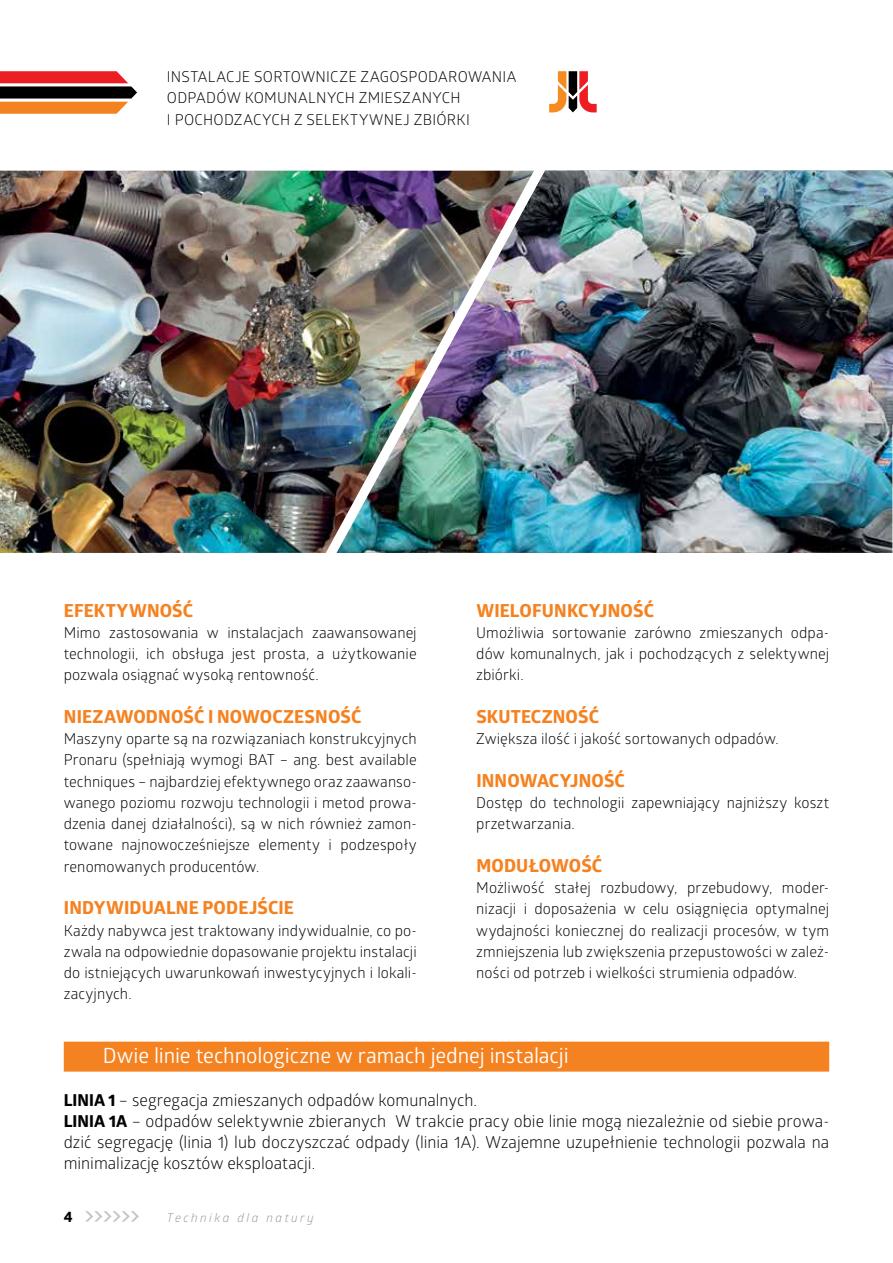
<style>
.page{position:relative;width:893px;height:1263px;background:#fff}
.page>*{position:absolute;margin:0;border:0;box-sizing:border-box;transform-origin:0 0}
.t1{font:21px "Glober";letter-spacing:-.005em;color:#fff}
.t2{font:700 18px "Globerx";letter-spacing:.01em;color:#f58220}
.t3{font:16.5px/21.3px "Glober";color:#000;text-align:justify}
.t4{font:700 16.5px "Globerx";color:#000}
.t5{font:15px/21.3px "Glober";letter-spacing:.01em;color:#000;text-align:justify}
.t6{font:700 15px "Globerx";color:#000}
.t7{font:italic 12px "Glober";letter-spacing:.21em;color:#939598}
.s1{font-family:"Globerx";font-weight:700}
</style>
<div class="page">
<img style="left:0;top:171px;width:309px;height:382px">
<img style="left:560px;top:171px;width:333px;height:382px">
<img style="left:309px;top:170px;width:251px;height:383px">
<svg style="left:549px;top:71px;width:48px;height:41px"></svg>
<div style="left:64px;top:1041px;width:765px;height:30px;background:#f58220"></div>
<svg style="left:892px;top:425px;width:1px;height:128px"></svg>
<svg style="left:85px;top:1211px;width:54px;height:11px"></svg>
<svg style="left:0;top:71px;width:137px;height:43px"></svg>
<p class="t5" style="left:167px;top:65px;width:351px;text-align:left">INSTALACJE SORTOWNICZE ZAGOSPODAROWANIA<br>ODPADÓW KOMUNALNYCH ZMIESZANYCH<br>I POCHODZACYCH Z SELEKTYWNEJ ZBIÓRKI</p>
<p class="t2" style="left:64px;top:597px;width:32px">EFEKTY</p>
<p class="t2" style="left:129px;top:597px;width:66px">WNOŚĆ</p>
<p class="t5" style="left:64px;top:621px;width:354px">Mimo zastosowania w instalacjach zaawansowanej technologii, ich obsługa jest prosta, a użytkowanie pozwala osiągnać wysoką rentowność.</p>
<p class="t2" style="left:64px;top:703px;width:12px">NIEZA</p>
<p class="t2" style="left:116px;top:703px;width:31px">WODNO</p>
<p class="t2" style="left:183px;top:703px;width:89px">ŚĆ I NOWOCZESNO</p>
<p class="t2" style="left:340px;top:703px;width:22px">ŚĆ</p>
<p class="t5" style="left:64px;top:727px;width:354px">Maszyny oparte są na rozwiązaniach konstrukcyjnych Pronaru (spełniają wymogi BAT – ang. best available techniques – najbardziej efektywnego oraz zaawanso&shy;wanego poziomu rozwoju technologii i metod prowa&shy;dzenia danej działalności), są w nich również zamon&shy;towane najnowocześniejsze elementy i podzespoły renomowanych producentów.</p>
<p class="t2" style="left:64px;top:895px;width:12px">INDY</p>
<p class="t2" style="left:106px;top:895px;width:30px">WIDUALNE</p>
<p class="t2" style="left:202px;top:895px;width:23px">PODEJ</p>
<p class="t2" style="left:257px;top:895px;width:20px">ŚCIE</p>
<p class="t5" style="left:64px;top:919px;width:354px">Każdy nabywca jest traktowany indywidualnie, co po&shy;zwala na odpowiednie dopasowanie projektu instalacji do istniejących uwarunkowań inwestycyjnych i lokali&shy;zacyjnych.</p>
<p class="t2" style="left:476px;top:597px;width:28px">WIELO</p>
<p class="t2" style="left:532px;top:597px;width:22px">FUNKCYJNO</p>
<p class="t2" style="left:633px;top:597px;width:22px">ŚĆ</p>
<p class="t5" style="left:476px;top:621px;width:354px">Umożliwia sortowanie zarówno zmieszanych odpa&shy;dów komunalnych, jak i pochodzących z selektywnej zbiórki.</p>
<p class="t2" style="left:476px;top:703px;width:13px">SKUTECZNO</p>
<p class="t2" style="left:578px;top:703px;width:22px">ŚĆ</p>
<p class="t5" style="left:476px;top:727px;width:304px">Zwiększa ilość i jakość sortowanych odpadów.</p>
<p class="t2" style="left:476px;top:767px;width:12px">INNO</p>
<p class="t2" style="left:520px;top:767px;width:30px">WACYJNO</p>
<p class="t2" style="left:604px;top:767px;width:22px">ŚĆ</p>
<p class="t5" style="left:476px;top:791px;width:354px">Dostęp do technologii zapewniający najniższy koszt przetwarzania.</p>
<p class="t2" style="left:476px;top:852px;width:14px">MODU</p>
<p class="t2" style="left:529px;top:852px;width:75px">ŁOWOŚĆ</p>
<p class="t5" style="left:476px;top:876px;width:354px">Możliwość stałej rozbudowy, przebudowy, moder&shy;nizacji i doposażenia w celu osiągnięcia optymalnej wydajności koniecznej do realizacji procesów, w tym zmniejszenia lub zwiększenia przepustowości w zależ&shy;ności od potrzeb i wielkości strumienia odpadów.</p>
<h1 class="t1" style="left:103px;top:1041px;width:467px">Dwie linie technologiczne w ramach jednej instalacji</h1>
<p class="t4" style="left:64px;top:1088px;width:10px">LINIA</p>
<p class="t3" style="left:109px;top:1088px;width:370px"><span class="s1">1</span> – segregacja zmieszanych odpadów komunalnych.</p>
<p class="t4" style="left:64px;top:1109px;width:10px">LINIA</p>
<p class="t3" style="left:64px;top:1109px;width:767px;text-indent:45px"><span class="s1">1A</span> – odpadów selektywnie zbieranych W trakcie pracy obie linie mogą niezależnie od siebie prowa&shy;dzić segregację (linia 1) lub doczyszczać odpady (linia 1A). Wzajemne uzupełnienie technologii pozwala na minimalizację kosztów eksploatacji.</p>
<p class="t6" style="left:64px;top:1206px;width:10px">4</p>
<p class="t7" style="left:167px;top:1209px;width:148px">Technika dla natury</p>
</div>
